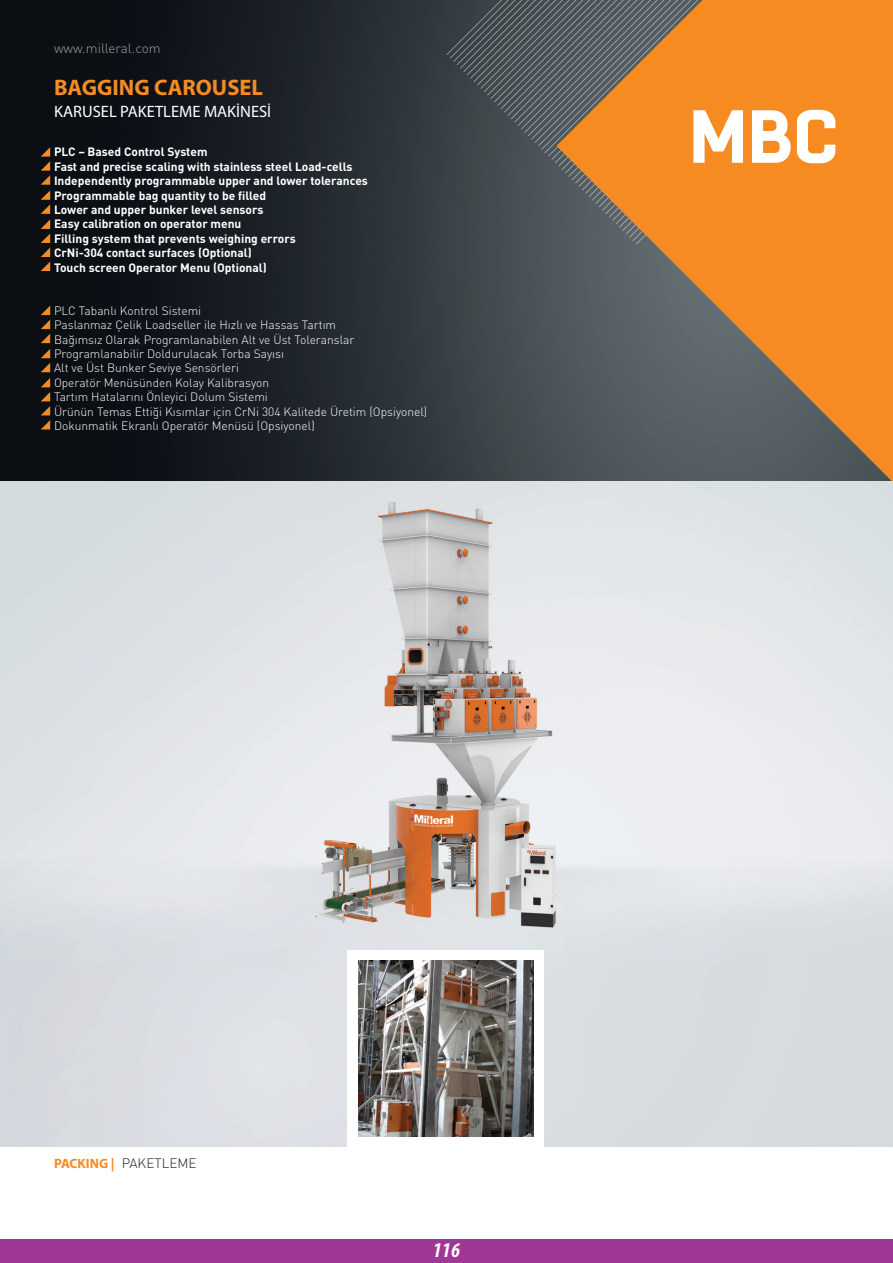
<style>
.page{position:relative;width:893px;height:1263px;background:#fff}
.page>*{position:absolute;margin:0;border:0;box-sizing:border-box;transform-origin:0 0}
.t1{font:700 75px "Boxed";color:#fff}
.t2{font:700 22.5px "Myriad Pro";color:#f68b22}
.t3{font:italic 700 condensed 21px "Myriad Pro";color:#fff}
.t4{font:16.5px "Myriad Pro";color:#fff}
.t5{font:300 13.5px "DIN Pro";color:#231f20}
.t6{font:300 13.5px "DIN Pro";color:#9d9fa2}
.t7{font:300 12px "DIN Pro";color:#fff}
.t8{font:700 12px "DIN Pro";color:#fff}
.s1{font-family:"Myriad Pro";font-weight:700;color:#f68b22}
</style>
<div class="page">
<img style="left:0;top:0;width:893px;height:1146px">
<svg style="left:446px;top:0;width:110px;height:201px;background:#485054"></svg>
<svg style="left:556px;top:0;width:337px;height:482px;background:#b4793e"></svg>
<svg style="left:41px;top:306px;width:9px;height:37px"></svg>
<svg style="left:41px;top:349px;width:9px;height:23px"></svg>
<svg style="left:41px;top:147px;width:9px;height:124px"></svg>
<svg style="left:41px;top:378px;width:9px;height:51px"></svg>
<div style="left:0;top:1239px;width:893px;height:24px;background:#a03795"></div>
<div style="left:348px;top:950px;width:196px;height:196px;background:#fff"></div>
<img style="left:358px;top:961px;width:175px;height:175px">
<p class="t6" style="left:54px;top:38px;width:108px">www.milleral.com</p>
<p class="t2" style="left:54px;top:73px;width:210px">BAGGING CAROUSEL</p>
<p class="t4" style="left:54px;top:101px;width:219px">KARUSEL PAKETLEME MAKİNESİ</p>
<p class="t8" style="left:54px;top:144px;width:155px">PLC – Based Control System</p>
<p class="t8" style="left:54px;top:158px;width:300px">Fast and precise scaling with stainless steel Load-cells</p>
<p class="t8" style="left:54px;top:173px;width:315px">Independently programmable upper and lower tolerances</p>
<p class="t8" style="left:54px;top:187px;width:214px">Programmable bag quantity to be filled</p>
<p class="t8" style="left:54px;top:201px;width:211px">Lower and upper bunker level sensors</p>
<p class="t8" style="left:54px;top:216px;width:189px">Easy calibration on operator menu</p>
<p class="t8" style="left:54px;top:230px;width:243px">Filling system that prevents weighing errors</p>
<p class="t8" style="left:54px;top:245px;width:199px">CrNi-304 contact surfaces (Optional)</p>
<p class="t8" style="left:54px;top:259px;width:214px">Touch screen Operator Menu (Optional)</p>
<p class="t7" style="left:54px;top:302px;width:149px">PLC Tabanlı Kontrol Sistemi</p>
<p class="t7" style="left:54px;top:317px;width:284px">Paslanmaz Çelik Loadseller ile Hızlı ve Hassas Tartım</p>
<p class="t7" style="left:54px;top:331px;width:302px">Bağımsız Olarak Programlanabilen Alt ve Üst Toleranslar</p>
<p class="t7" style="left:54px;top:345px;width:232px">Programlanabilir Doldurulacak Torba Sayısı</p>
<p class="t7" style="left:54px;top:360px;width:187px">Alt ve Üst Bunker Seviye Sensörleri</p>
<p class="t7" style="left:54px;top:374px;width:217px">Operatör Menüsünden Kolay Kalibrasyon</p>
<p class="t7" style="left:54px;top:389px;width:215px">Tartım Hatalarını Önleyici Dolum Sistemi</p>
<p class="t7" style="left:54px;top:403px;width:375px">Ürünün Temas Ettiği Kısımlar için CrNi 304 Kalitede Üretim (Opsiyonel)</p>
<p class="t7" style="left:54px;top:417px;width:262px">Dokunmatik Ekranlı Operatör Menüsü (Opsiyonel)</p>
<p class="t1" style="left:689px;top:86px;width:152px">MBC</p>
<p class="t5" style="left:54px;top:1154px;width:144px"><span class="s1">PACKING |</span> PAKETLEME</p>
<p class="t3" style="left:433px;top:1237px;width:29px">116</p>
</div>
